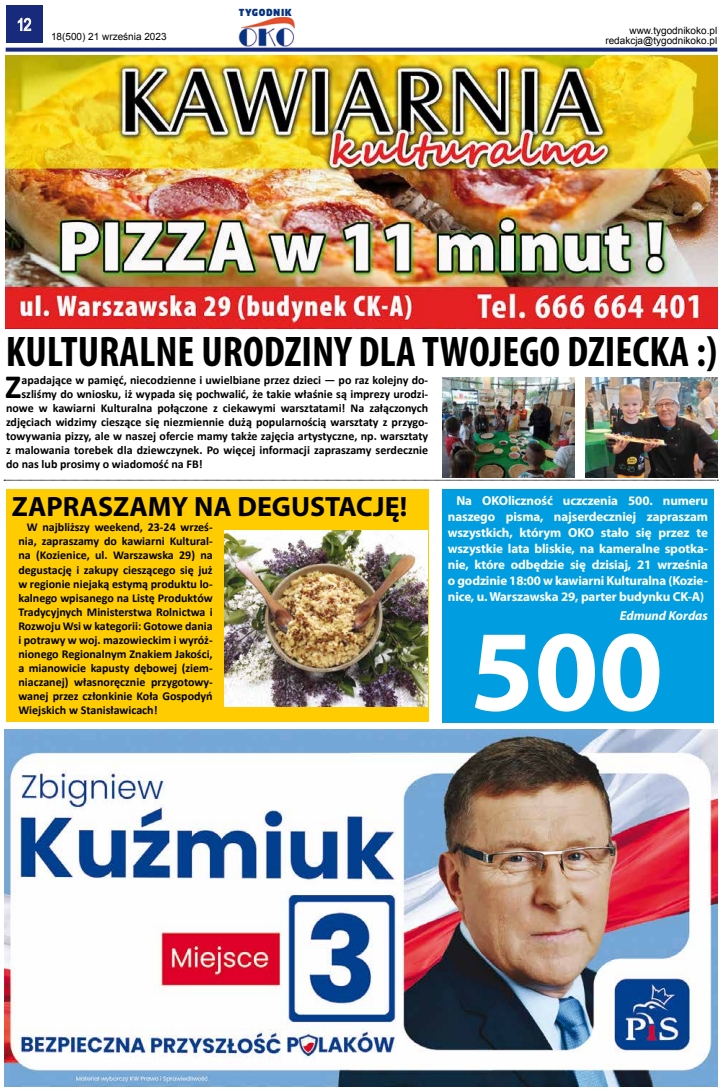
<style>
.page{position:relative;width:723px;height:1092px;background:#fff}
.page>*{position:absolute;margin:0;border:0;box-sizing:border-box;transform-origin:0 0}
.t1{font:700 116.1px "Myriad Pro";color:#fff}
.t2{font:700 condensed 43px "Myriad Pro";color:#000}
.t3{font:700 34.1px "Calibri";color:#000}
.t4{font:700 28px "Myriad Pro";color:#000}
.t5{font:17px "Arial Narrow";color:#fff}
.t6{font:700 13px/16px "Myriad Pro";letter-spacing:-.01em;color:#fff;text-align:justify}
.t7{font:italic 700 13px "Myriad Pro";color:#fff}
.t8{font:700 12px/14px "Calibri";color:#000;text-align:justify}
.t9{font:10px/10px "Arial";color:#000;text-align:right}
.t10{font:900 9.6px "Neo Sans Pro";letter-spacing:.06em;color:#053481}
</style>
<div class="page">
<div style="left:6px;top:6px;width:37px;height:37px;background:#182a7b"></div>
<svg style="left:18px;top:18px;width:13px;height:13px"></svg>
<svg style="left:6px;top:48px;width:711px;height:4px;fill:#182a7b"></svg>
<img style="left:238px;top:17px;width:56px;height:29px">
<div style="left:442px;top:489px;width:271px;height:234px;background:#009ee0"></div>
<img style="left:4px;top:729px;width:713px;height:357px">
<img style="left:6px;top:56px;width:711px;height:272px">
<img style="left:442px;top:378px;width:133px;height:99px">
<img style="left:585px;top:378px;width:133px;height:99px">
<div style="left:6px;top:489px;width:422px;height:232px;background:#fecc00"></div>
<img style="left:224px;top:530px;width:204px;height:176px">
<svg style="left:4px;top:480px;width:714px;height:1px"></svg>
<h3 class="t5" style="left:17px;top:12px;width:16px">12</h3>
<p class="t9" style="left:51px;top:32px;width:117px">18(500) 21 września 2023</p>
<p class="t10" style="left:239px;top:6px;width:55px">TYGODNIK</p>
<p class="t9" style="left:605px;top:25px;width:113px">www.tygodnikoko.pl redakcja@tygodnikoko.pl</p>
<h2 class="t2" style="left:6px;top:325px;width:713px">KULTURALNE URODZINY DLA TWOJEGO DZIECKA :)</h2>
<h3 class="t3" style="left:5px;top:365px;width:18px">Z</h3>
<p class="t8" style="left:22px;top:372px;width:408px">apadające w pamięć, niecodzienne i uwielbiane przez dzieci — po raz kolejny do-</p>
<p class="t8" style="left:22px;top:386px;width:408px">szliśmy do wniosku, iż wypada się pochwalić, że takie właśnie są imprezy urodzi-</p>
<p class="t8" style="left:6px;top:400px;width:424px">nowe w kawiarni Kulturalna połączone z ciekawymi warsztatami! Na załączonych</p>
<p class="t8" style="left:6px;top:414px;width:424px">zdjęciach widzimy cieszące się niezmiennie dużą popularnością warsztaty z przygo-</p>
<p class="t8" style="left:6px;top:428px;width:424px">towywania pizzy, ale w naszej ofercie mamy także zajęcia artystyczne, np. warsztaty</p>
<p class="t8" style="left:6px;top:442px;width:424px">z malowania torebek dla dziewczynek. Po więcej informacji zapraszamy serdecznie</p>
<p class="t8" style="left:6px;top:456px;width:198px">do nas lub prosimy o wiadomość na FB!</p>
<h3 class="t4" style="left:12px;top:488px;width:397px">ZAPRASZAMY NA DEGUSTACJĘ!</h3>
<p class="t8" style="left:18px;top:520px;width:196px;text-indent:9px">W najbliższy weekend, 23-24 wrześ&shy;nia, zapraszamy do kawiarni Kultural&shy;na (Kozienice, ul. Warszawska 29) na degustację i zakupy cieszącego się już w regionie niejaką estymą produktu lo&shy;kalnego wpisanego na Listę Produktów Tradycyjnych Ministerstwa Rolnictwa i Rozwoju Wsi w kategorii: Gotowe dania i potrawy w woj. mazowieckim i wyróż&shy;nionego Regionalnym Znakiem Jakości, a mianowicie kapusty dębowej (ziem&shy;niaczanej) własnoręcznie przygotowy&shy;wanej przez członkinie Koła Gospodyń Wiejskich w Stanisławicach!</p>
<p class="t6" style="left:448px;top:492px;width:261px;text-indent:9px">Na OKOliczność uczczenia 500. numeru naszego pisma, najserdeczniej zapraszam wszystkich, którym OKO stało się przez te wszystkie lata bliskie, na kameralne spotka&shy;nie, które odbędzie się dzisiaj, 21 września o godzinie 18:00 w kawiarni Kulturalna (Kozie&shy;nice, u. Warszawska 29, parter budynku CK-A)</p>
<p class="t7" style="left:620px;top:606px;width:90px">Edmund Kordas</p>
<h1 class="t1" style="left:470px;top:595px;width:195px">500</h1>
</div>
